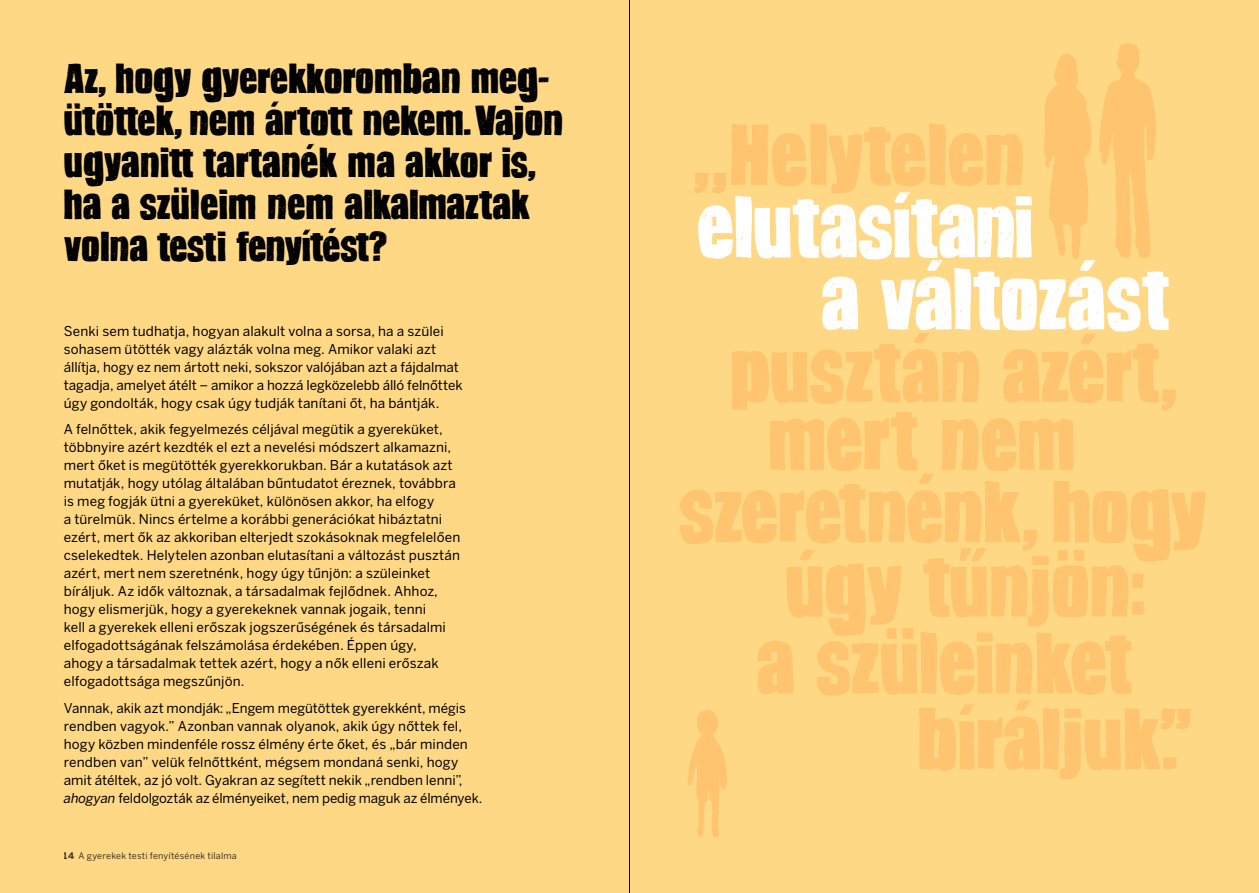
<style>
.page{position:relative;width:1259px;height:893px;background:#ffd886}
.page>*{position:absolute;margin:0;border:0;box-sizing:border-box;transform-origin:0 0}
.t1{font:87px "Hand Sketch Rough Poster";letter-spacing:-.005em;color:#fec46f}
.t2{font:87px/72.2px "Hand Sketch Rough Poster";letter-spacing:-.01em;color:#fff}
.t3{font:42px/42px "Hand Sketch Rough Poster";letter-spacing:-.005em;color:#000}
.t4{font:13.5px/18px "Benton Sans";letter-spacing:.005em;color:#000}
.t5{font:9px "Benton Sans";letter-spacing:.025em;color:#000}
.s1{font-style:italic}
.s2{font-weight:700}
</style>
<div class="page">
<svg style="left:1044px;top:54px;width:48px;height:205px"></svg>
<svg style="left:1099px;top:43px;width:57px;height:216px"></svg>
<svg style="left:688px;top:710px;width:39px;height:127px"></svg>
<hr style="left:629px;top:0;width:1px;height:893px;background:#000">
<h2 class="t3" style="left:64px;top:58px;width:501px">Az, hogy gyerekkoromban meg&shy;ütöttek, nem ártott nekem. Vajon ugyanitt tartanék ma akkor is, ha a szüleim nem alkalmaztak volna testi fenyítést?</h2>
<p class="t4" style="left:64px;top:322px;width:400px">Senki sem tudhatja, hogyan alakult volna a sorsa, ha a szülei sohasem ütötték vagy alázták volna meg. Amikor valaki azt állítja, hogy ez nem ártott neki, sokszor valójában azt a fájdalmat tagadja, amelyet átélt – amikor a hozzá legközelebb álló felnőttek úgy gondolták, hogy csak úgy tudják tanítani őt, ha bántják.</p>
<p class="t4" style="left:64px;top:420px;width:398px">A felnőttek, akik fegyelmezés céljával megütik a gyereküket, többnyire azért kezdték el ezt a nevelési módszert alkamazni, mert őket is megütötték gyerekkorukban. Bár a kutatások azt mutatják, hogy utólag általában bűntudatot éreznek, továbbra is meg fogják ütni a gyereküket, különösen akkor, ha elfogy<br>a türelmük. Nincs értelme a korábbi generációkat hibáztatni ezért, mert ők az akkoriban elterjedt szokásoknak megfelelően cselekedtek. Helytelen azonban elutasítani a változást pusztán azért, mert nem szeretnénk, hogy úgy tűnjön: a szüleinket bíráljuk. Az idők változnak, a társadalmak fejlődnek. Ahhoz, hogy elismerjük, hogy a gyerekeknek vannak jogaik, tenni<br>kell a gyerekek elleni erőszak jogszerűségének és társadalmi elfogadottságának felszámolása érdekében. Éppen úgy,<br>ahogy a társadalmak tettek azért, hogy a nők elleni erőszak elfogadottsága megszűnjön.</p>
<p class="t4" style="left:64px;top:699px;width:420px">Vannak, akik azt mondják: „Engem megütöttek gyerekként, mégis rendben vagyok.” Azonban vannak olyanok, akik úgy nőttek fel, hogy közben mindenféle rossz élmény érte őket, és „bár minden rendben van” velük felnőttként, mégsem mondaná senki, hogy amit átéltek, az jó volt. Gyakran az segített nekik „rendben lenni”, <span class="s1">ahogyan</span> feldolgozták az élményeiket, nem pedig maguk az élmények.</p>
<p class="t5" style="left:64px;top:850px;width:175px"><span class="s2">14</span> A gyerekek testi fenyítésének tilalma</p>
<h1 class="t1" style="left:692px;top:95px;width:333px">„Helytelen</h1>
<h1 class="t2" style="left:821px;top:191px;width:350px;text-indent:-124px">elutasítani<br>a változást</h1>
<h1 class="t1" style="left:730px;top:312px;width:448px">pusztán azért,</h1>
<h1 class="t1" style="left:768px;top:380px;width:308px">mert nem</h1>
<h1 class="t1" style="left:678px;top:452px;width:530px">szeretnénk, hogy</h1>
<h1 class="t1" style="left:785px;top:526px;width:361px">úgy tűnjön:</h1>
<h1 class="t1" style="left:756px;top:604px;width:378px">a szüleinket</h1>
<h1 class="t1" style="left:917px;top:679px;width:279px">bíráljuk.”</h1>
</div>
